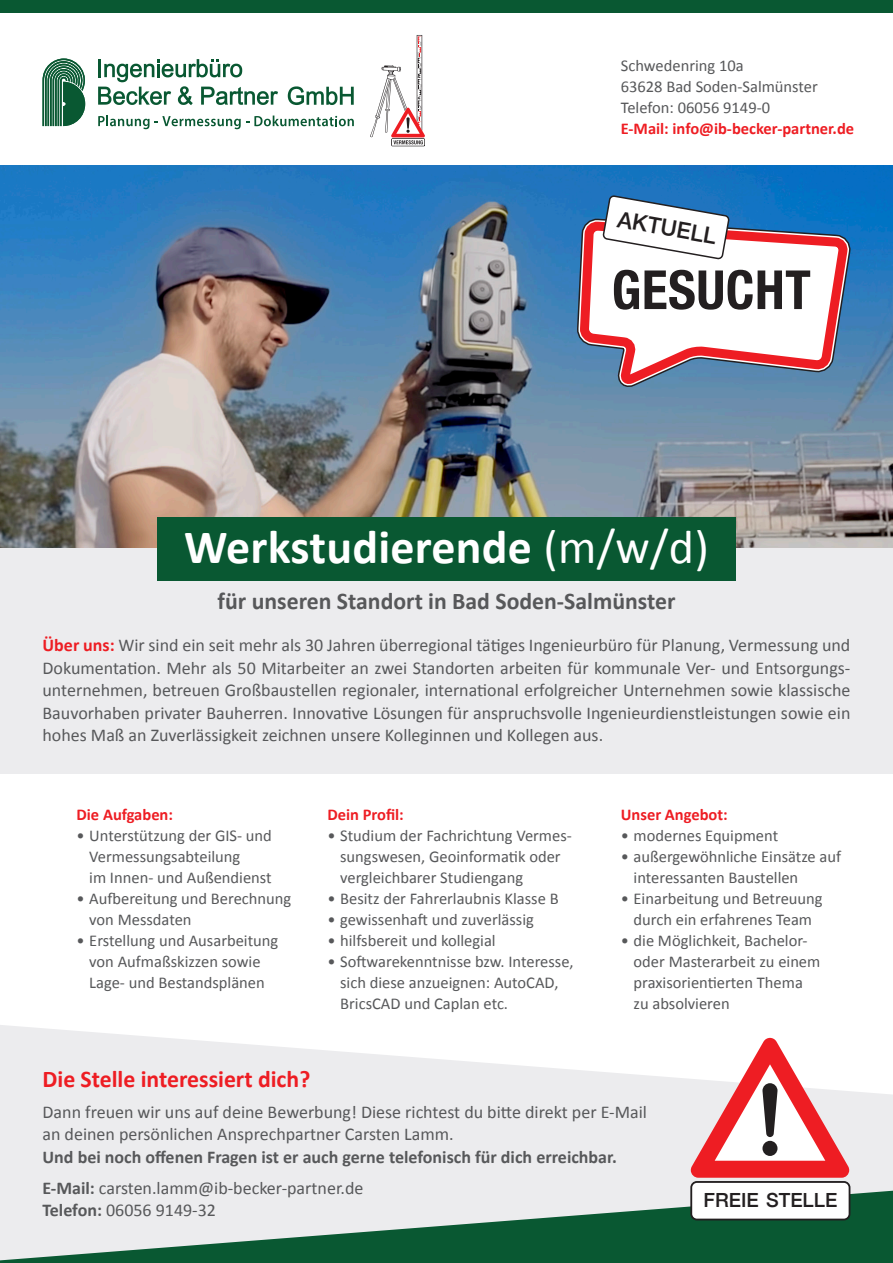
<style>
.page{position:relative;width:893px;height:1263px;background:#fff}
.page>*{position:absolute;margin:0;border:0;box-sizing:border-box;transform-origin:0 0}
.t1{font:700 condensed 54px "Helvetica Neue";letter-spacing:.01em;color:#231f20}
.t2{font:700 48px "Calibri";letter-spacing:.005em;color:#fff}
.t3{font:700 24px "Calibri";color:#57585a}
.t4{font:700 24px "Calibri";color:#ee1d23}
.t5{font:500 22.5px "Helvetica Neue";color:#231f20}
.t6{font:500 19.5px "Helvetica Neue";color:#231f20}
.t7{font:18px/22.5px "Calibri";color:#57585a;text-align:justify}
.t8{font:700 18px/31px "Calibri";color:#57585a}
.t9{font:16.5px/21px "Calibri";color:#57585a}
.t10{font:700 16.5px "Calibri";color:#ee1d23}
.s1{font-weight:400}
.s2{font-weight:700;color:#ee1d23}
.s3{font-weight:700}
</style>
<div class="page">
<img style="left:0;top:166px;width:893px;height:383px">
<div style="left:0;top:549px;width:893px;height:225px;background:#ececee"></div>
<svg style="left:0;top:1025px;width:893px;height:166px;fill:#ececee"></svg>
<svg style="left:0;top:1191px;width:893px;height:72px;background:#78a08e"></svg>
<div style="left:0;top:0;width:893px;height:13px;background:#095832"></div>
<div style="left:157px;top:517px;width:579px;height:63px;background:#095832"></div>
<svg style="left:288px;top:86px;width:66px;height:19px"></svg>
<svg style="left:98px;top:59px;width:180px;height:46px"></svg>
<svg style="left:98px;top:116px;width:256px;height:13px"></svg>
<svg style="left:43px;top:58px;width:43px;height:68px;background:#51896e"></svg>
<svg style="left:370px;top:35px;width:55px;height:111px"></svg>
<div style="left:691px;top:1182px;width:158px;height:37px;background:#fff;border-radius:6px"></div>
<div style="left:690px;top:1181px;width:160px;height:39px;border:2px solid #231f20;border-radius:6px"></div>
<svg style="left:691px;top:1038px;width:158px;height:140px"></svg>
<svg style="left:569px;top:226px;width:287px;height:175px;background:#5586b1"></svg>
<svg style="left:572px;top:226px;width:281px;height:171px;background:#5286b2"></svg>
<svg style="left:575px;top:226px;width:275px;height:167px;background:#6182a5"></svg>
<svg style="left:584px;top:194px;width:260px;height:187px"></svg>
<p class="t9" style="left:621px;top:55px;width:199px">Schwedenring 10a<br>63628 Bad Soden-Salmünster<br>Telefon: 06056 9149-0</p>
<p class="t10" style="left:621px;top:116px;width:235px">E-Mail: info@ib-becker-partner.de</p>
<h3 class="t5" style="left:621px;top:201px;width:102px;rotate:10deg">AKTUELL</h3>
<h1 class="t1" style="left:612px;top:245px;width:201px">GESUCHT</h1>
<h2 class="t2" style="left:184px;top:513px;width:526px">Werkstudierende <span class="s1">(m/w/d)</span></h2>
<h3 class="t3" style="left:218px;top:584px;width:459px">für unseren Standort in Bad Soden-Salmünster</h3>
<p class="t7" style="left:43px;top:634px;width:809px"><span class="s2">Über uns:</span> Wir sind ein seit mehr als 30 Jahren überregional tätiges Ingenieurbüro für Planung, Vermessung und Dokumentation. Mehr als 50 Mitarbeiter an zwei Standorten arbeiten für kommunale Ver- und Entsorgungs&shy;unternehmen, betreuen Großbaustellen regionaler, international erfolgreicher Unternehmen sowie klassische Bauvorhaben privater Bauherren. Innovative Lösungen für anspruchsvolle Ingenieurdienstleistungen sowie ein hohes Maß an Zuverlässigkeit zeichnen unsere Kolleginnen und Kollegen aus.</p>
<p class="t10" style="left:77px;top:803px;width:98px">Die Aufgaben:</p>
<p class="t9" style="left:89px;top:825px;width:184px;text-indent:-13px">• Unterstützung der GIS- und<br>Vermessungsabteilung<br>im Innen- und Außendienst</p>
<p class="t9" style="left:89px;top:888px;width:204px;text-indent:-13px">• Aufbereitung und Berechnung von Messdaten</p>
<p class="t9" style="left:77px;top:930px;width:203px;text-align:center">• Erstellung und Ausarbeitung von Aufmaßskizzen sowie<br>Lage- und Bestandsplänen</p>
<p class="t10" style="left:327px;top:803px;width:78px">Dein Profil:</p>
<p class="t9" style="left:340px;top:825px;width:233px;text-indent:-13px">• Studium der Fachrichtung Vermes&shy;sungswesen, Geoinformatik oder vergleichbarer Studiengang</p>
<p class="t9" style="left:327px;top:888px;width:233px">• Besitz der Fahrerlaubnis Klasse B</p>
<p class="t9" style="left:327px;top:909px;width:208px">• gewissenhaft und zuverlässig</p>
<p class="t9" style="left:327px;top:930px;width:170px">• hilfsbereit und kollegial</p>
<p class="t9" style="left:340px;top:951px;width:235px;text-indent:-13px">• Softwarekenntnisse bzw. Interesse, sich diese anzueignen: AutoCAD,<br>BricsCAD und Caplan etc.</p>
<p class="t10" style="left:621px;top:803px;width:108px">Unser Angebot:</p>
<p class="t9" style="left:621px;top:825px;width:159px">• modernes Equipment</p>
<p class="t9" style="left:634px;top:846px;width:209px;text-indent:-13px">• außergewöhnliche Einsätze auf interessanten Baustellen</p>
<p class="t9" style="left:621px;top:888px;width:203px;text-align:center">• Einarbeitung und Betreuung durch ein erfahrenes Team</p>
<p class="t9" style="left:634px;top:930px;width:188px;text-indent:-13px">• die Möglichkeit, Bachelor&shy;oder Masterarbeit zu einem praxisorientierten Thema zu absolvieren</p>
<h3 class="t4" style="left:43px;top:1062px;width:269px">Die Stelle interessiert dich?</h3>
<p class="t7" style="left:43px;top:1100px;width:606px">Dann freuen wir uns auf deine Bewerbung! Diese richtest du bitte direkt per E-Mail an deinen persönlichen Ansprechpartner Carsten Lamm.</p>
<p class="t8" style="left:43px;top:1140px;width:576px">Und bei noch offenen Fragen ist er auch gerne telefonisch für dich erreichbar.<br>E-Mail: <span class="s1">carsten.lamm@ib-becker-partner.de</span></p>
<p class="t7" style="left:43px;top:1199px;width:175px"><span class="s3">Telefon:</span> 06056 9149-32</p>
<p class="t6" style="left:703px;top:1184px;width:135px">FREIE STELLE</p>
</div>
